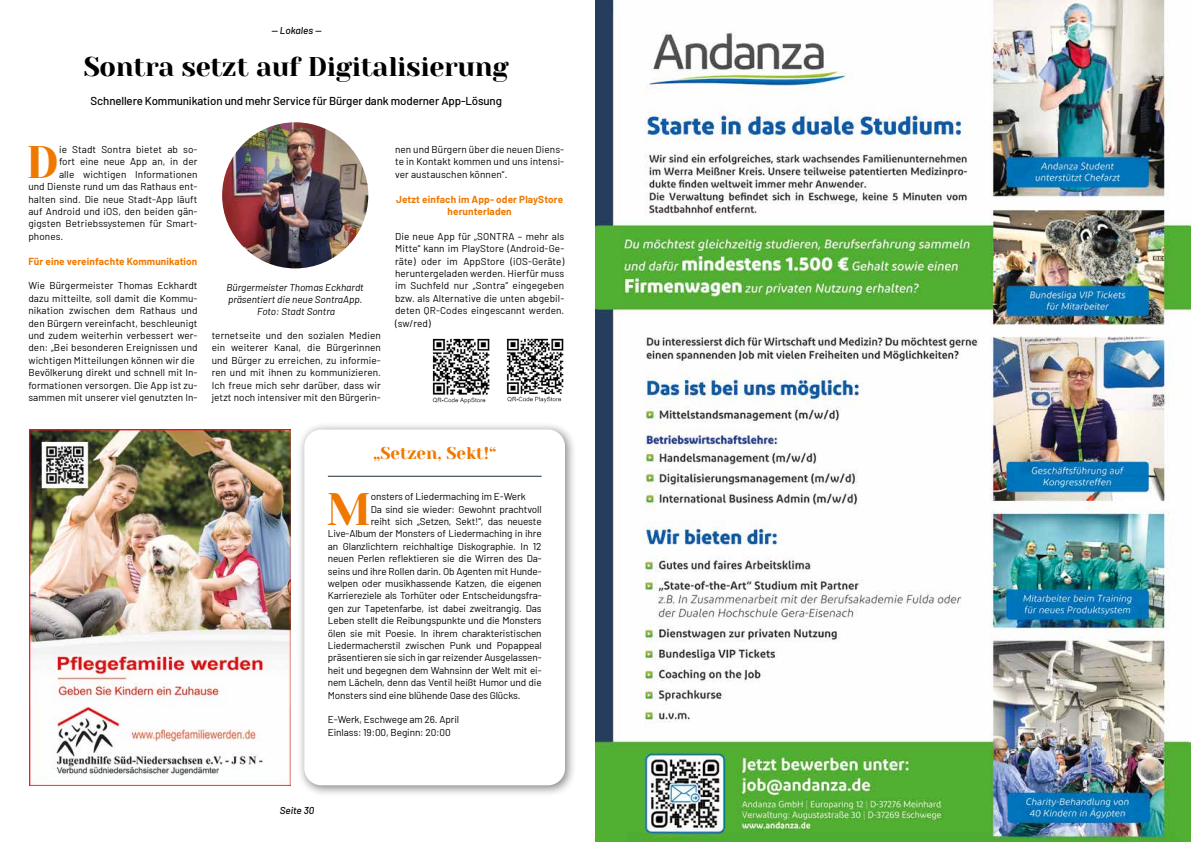
<style>
.page{position:relative;width:1191px;height:842px;background:#fff}
.page>*{position:absolute;margin:0;border:0;box-sizing:border-box;transform-origin:0 0}
.t1{font:45.4px "Yeseva One";color:#ef7900}
.t2{font:27px "Yeseva One";letter-spacing:-.01em;color:#000}
.t3{font:17px "Yeseva One";color:#ef7900}
.t4{font:500 11.5px "Barlow";letter-spacing:-.01em;color:#000}
.t5{font:10px/12.4px "Barlow";letter-spacing:-.01em;color:#000;text-align:justify}
.t6{font:10px/12.4px "Barlow";letter-spacing:.01em;color:#000}
.t7{font:700 10px/12.4px "Barlow";letter-spacing:.01em;color:#ef7900;text-align:center}
.t8{font:italic 10px/12px "Barlow";color:#000;text-align:center}
.t9{font:italic 500 10px "Barlow";color:#000}
</style>
<div class="page">
<img style="left:30px;top:429px;width:261px;height:356px">
<div style="left:297px;top:422px;width:279px;height:375px;background:#000;opacity:.49"></div>
<div style="left:304px;top:429px;width:261px;height:356px;background:#fff;border-radius:17px"></div>
<img style="left:222px;top:122px;width:146px;height:146px;border-radius:73px">
<img style="left:432px;top:338px;width:58px;height:65px">
<img style="left:506px;top:338px;width:58px;height:65px">
<img style="left:595px;top:0;width:596px;height:842px">
<hr style="left:328px;top:476px;width:213px;height:1px;background:#1d2d39">
<p class="t9" style="left:271px;top:23px;width:52px">— Lokales —</p>
<h2 class="t2" style="left:84px;top:47px;width:427px">Sontra setzt auf Digitalisierung</h2>
<p class="t4" style="left:91px;top:93px;width:413px">Schnellere Kommunikation und mehr Service für Bürger dank moderner App-Lösung</p>
<h1 class="t1" style="left:26px;top:129px;width:34px">D</h1>
<p class="t6" style="left:59px;top:142px;width:140px">ie Stadt Sontra bietet ab so-</p>
<p class="t6" style="left:59px;top:155px;width:140px">fort eine neue App an, in der</p>
<p class="t6" style="left:59px;top:167px;width:140px">alle wichtigen Informationen</p>
<p class="t6" style="left:28px;top:180px;width:171px">und Dienste rund um das Rathaus ent-</p>
<p class="t6" style="left:28px;top:192px;width:171px">halten sind. Die neue Stadt-App läuft</p>
<p class="t6" style="left:28px;top:204px;width:171px">auf Android und iOS, den beiden gän-</p>
<p class="t6" style="left:28px;top:217px;width:171px">gigsten Betriebssystemen für Smart-</p>
<p class="t5" style="left:28px;top:229px;width:37px">phones.</p>
<p class="t7" style="left:29px;top:254px;width:170px">Für eine vereinfachte Kommunikation</p>
<p class="t6" style="left:28px;top:279px;width:171px">Wie Bürgermeister Thomas Eckhardt dazu mitteilte, soll damit die Kommu&shy;nikation zwischen dem Rathaus und den Bürgern vereinfacht, beschleunigt und zudem weiterhin verbessert wer&shy;den: „Bei besonderen Ereignissen und wichtigen Mitteilungen können wir die Bevölkerung direkt und schnell mit In&shy;formationen versorgen. Die App ist zu&shy;sammen mit unserer viel genutzten In-</p>
<p class="t8" style="left:226px;top:281px;width:139px">Bürgermeister Thomas Eckhardt präsentiert die neue SontraApp.<br>Foto: Stadt Sontra</p>
<p class="t5" style="left:212px;top:328px;width:171px">ternetseite und den sozialen Medien ein weiterer Kanal, die Bürgerinnen und Bürger zu erreichen, zu informie&shy;ren und mit ihnen zu kommunizieren.<br>Ich freue mich sehr darüber, dass wir jetzt noch intensiver mit den Bürgerin-</p>
<p class="t5" style="left:395px;top:142px;width:171px">nen und Bürgern über die neuen Diens&shy;te in Kontakt kommen und uns intensi&shy;ver austauschen können“.</p>
<p class="t7" style="left:396px;top:192px;width:168px">Jetzt einfach im App- oder PlayStore herunterladen</p>
<p class="t5" style="left:395px;top:229px;width:171px">Die neue App für „SONTRA – mehr als Mitte“ kann im PlayStore (Android-Ge&shy;räte) oder im AppStore (iOS-Geräte) heruntergeladen werden. Hierfür muss im Suchfeld nur „Sontra“ eingegeben bzw. als Alternative die unten abgebil&shy;deten QR-Codes eingescannt werden. (sw/red)</p>
<h3 class="t3" style="left:373px;top:441px;width:125px">„Setzen, Sekt!“</h3>
<h1 class="t1" style="left:326px;top:476px;width:46px">M</h1>
<p class="t5" style="left:371px;top:490px;width:156px">onsters of Liedermaching im E-Werk</p>
<p class="t5" style="left:371px;top:502px;width:172px">Da sind sie wieder: Gewohnt prachtvoll</p>
<p class="t5" style="left:371px;top:514px;width:172px">reiht sich „Setzen, Sekt!“, das neueste</p>
<p class="t5" style="left:328px;top:527px;width:215px">Live-Album der Monsters of Liedermaching in ihre</p>
<p class="t5" style="left:328px;top:539px;width:215px">an Glanzlichtern reichhaltige Diskographie. In 12</p>
<p class="t5" style="left:328px;top:552px;width:215px">neuen Perlen reflektieren sie die Wirren des Da-</p>
<p class="t5" style="left:328px;top:564px;width:215px">seins und ihre Rollen darin. Ob Agenten mit Hunde-</p>
<p class="t5" style="left:328px;top:576px;width:215px">welpen oder musikhassende Katzen, die eigenen</p>
<p class="t5" style="left:328px;top:589px;width:215px">Karriereziele als Torhüter oder Entscheidungsfra-</p>
<p class="t5" style="left:328px;top:601px;width:215px">gen zur Tapetenfarbe, ist dabei zweitrangig. Das</p>
<p class="t5" style="left:328px;top:614px;width:215px">Leben stellt die Reibungspunkte und die Monsters</p>
<p class="t5" style="left:328px;top:626px;width:215px">ölen sie mit Poesie. In ihrem charakteristischen</p>
<p class="t5" style="left:328px;top:638px;width:215px">Liedermacherstil zwischen Punk und Popappeal</p>
<p class="t5" style="left:328px;top:651px;width:215px">präsentieren sie sich in gar reizender Ausgelassen-</p>
<p class="t5" style="left:328px;top:663px;width:215px">heit und begegnen dem Wahnsinn der Welt mit ei-</p>
<p class="t5" style="left:328px;top:676px;width:215px">nem Lächeln, denn das Ventil heißt Humor und die</p>
<p class="t5" style="left:328px;top:688px;width:194px">Monsters sind eine blühende Oase des Glücks.</p>
<p class="t5" style="left:328px;top:713px;width:133px">E-Werk, Eschwege am 26. April<br>Einlass: 19:00, Beginn: 20:00</p>
<p class="t9" style="left:280px;top:803px;width:36px">Seite 30</p>
</div>
